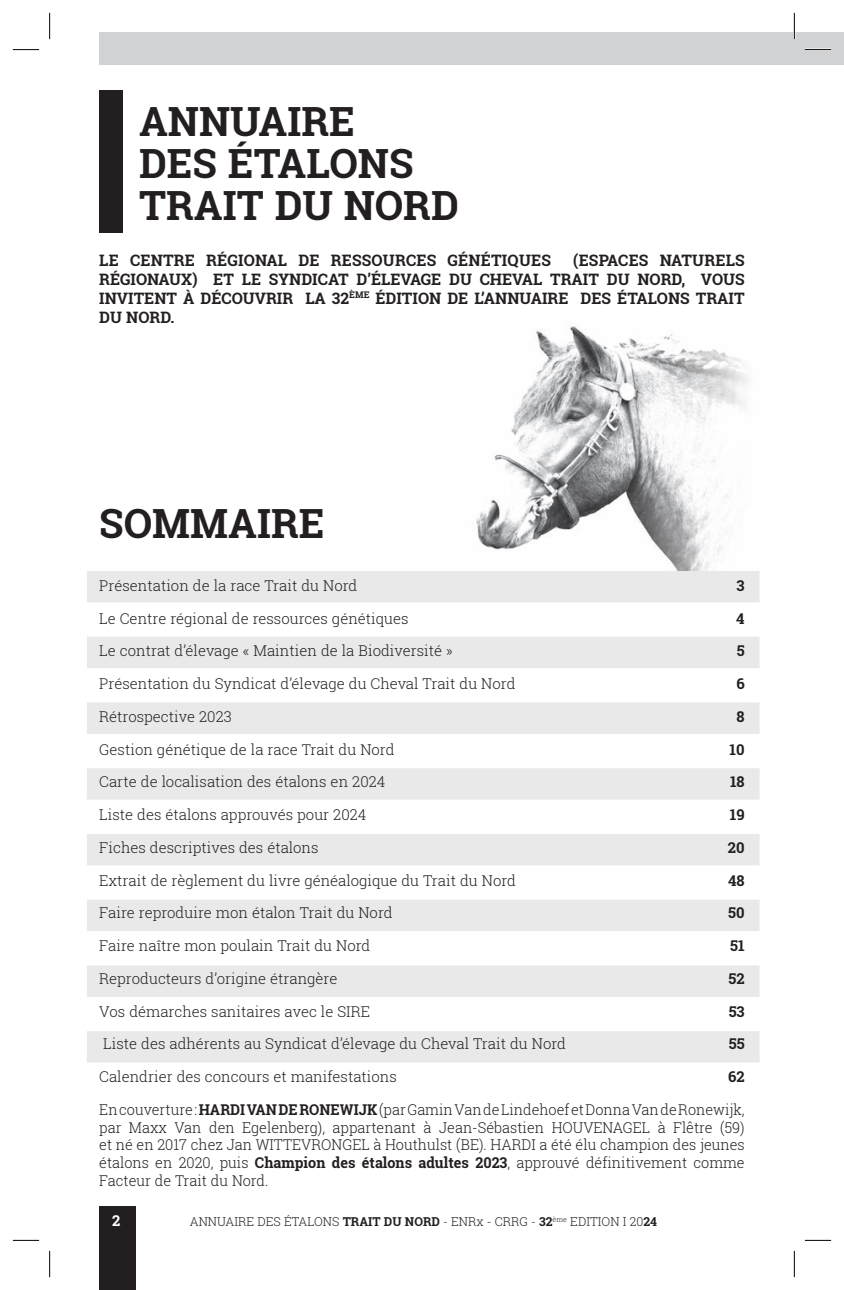
<style>
.page{position:relative;width:844px;height:1290px;background:#fff}
.page>*{position:absolute;margin:0;border:0;box-sizing:border-box;transform-origin:0 0}
.Normal_e{font:700 40.25px/42px "Roboto Slab";color:#231f20}
.Normal_e-2{font:700 15.75px/18.9px "Roboto Slab";color:#231f20;text-align:justify}
.Normal_e-3{font:300 14.88px/17.8px "Roboto Slab";color:#231f20;text-align:justify}
.Normal_e-4{font:700 14.88px "Roboto Slab";color:#231f20}
.Normal_e-5{font:700 14.88px "Roboto Slab";color:#fff}
.t1{font:300 12.25px "Roboto Slab";color:#231f20}
.s1{font-weight:700}
</style>
<div class="page">
<div style="left:794px;top:32px;width:49px;height:32px;background:#d1d2d4"></div>
<hr style="left:843px;top:88px;width:1px;height:143px;background:#231f20">
<div style="left:87px;top:571px;width:672px;height:31px;background:#e9e9e9"></div>
<div style="left:87px;top:637px;width:672px;height:31px;background:#e9e9e9"></div>
<div style="left:87px;top:702px;width:672px;height:32px;background:#e9e9e9"></div>
<div style="left:87px;top:768px;width:672px;height:32px;background:#e9e9e9"></div>
<div style="left:87px;top:834px;width:672px;height:31px;background:#e9e9e9"></div>
<div style="left:87px;top:899px;width:672px;height:32px;background:#e9e9e9"></div>
<div style="left:87px;top:965px;width:672px;height:32px;background:#e9e9e9"></div>
<div style="left:87px;top:1031px;width:672px;height:31px;background:#e9e9e9"></div>
<div style="left:99px;top:32px;width:695px;height:32px;background:#d1d2d4"></div>
<img style="left:476px;top:325px;width:272px;height:246px">
<div style="left:99px;top:90px;width:24px;height:143px;background:#231f20"></div>
<div style="left:101px;top:1206px;width:35px;height:84px;background:#231f20"></div>
<div style="left:99px;top:1206px;width:34px;height:84px;background:#231f20"></div>
<hr style="left:804px;top:49px;width:26px;height:2px;background:#fff">
<hr style="left:793px;top:13px;width:2px;height:26px;background:#fff">
<svg style="left:13px;top:49px;width:26px;height:1px"></svg>
<svg style="left:804px;top:49px;width:26px;height:1px"></svg>
<svg style="left:13px;top:1240px;width:26px;height:1px"></svg>
<svg style="left:804px;top:1240px;width:26px;height:1px"></svg>
<svg style="left:49px;top:13px;width:1px;height:26px"></svg>
<svg style="left:49px;top:1251px;width:1px;height:26px"></svg>
<svg style="left:793px;top:13px;width:1px;height:26px"></svg>
<svg style="left:793px;top:1251px;width:1px;height:26px"></svg>
<p class="Normal_e" style="left:139px;top:100px;width:321px">ANNUAIRE<br>DES ÉTALONS<br>TRAIT DU NORD</p>
<p class="Normal_e-2" style="left:99px;top:250px;width:453px">LE CENTRE RÉGIONAL DE RESSOURCES GÉNÉTIQUES</p>
<p class="Normal_e-2" style="left:99px;top:250px;width:646px;text-indent:474px">(ESPACES NATURELS RÉGIONAUX) ET LE SYNDICAT D’ÉLEVAGE DU CHEVAL TRAIT DU NORD, VOUS INVITENT À DÉCOUVRIR LA 32<sup>ÈME</sup> ÉDITION DE L’ANNUAIRE DES ÉTALONS TRAIT DU NORD.</p>
<p class="Normal_e" style="left:99px;top:502px;width:226px">SOMMAIRE</p>
<p class="Normal_e-3" style="left:99px;top:576px;width:259px">Présentation de la race Trait du Nord</p>
<p class="Normal_e-4" style="left:736px;top:575px;width:10px">3</p>
<p class="Normal_e-3" style="left:99px;top:609px;width:311px">Le Centre régional de ressources génétiques</p>
<p class="Normal_e-4" style="left:736px;top:608px;width:10px">4</p>
<p class="Normal_e-3" style="left:99px;top:642px;width:355px">Le contrat d’élevage « Maintien de la Biodiversité »</p>
<p class="Normal_e-4" style="left:736px;top:641px;width:9px">5</p>
<p class="Normal_e-3" style="left:99px;top:674px;width:417px">Présentation du Syndicat d’élevage du Cheval Trait du Nord</p>
<p class="Normal_e-4" style="left:736px;top:673px;width:10px">6</p>
<p class="Normal_e-3" style="left:99px;top:707px;width:134px">Rétrospective 2023</p>
<p class="Normal_e-4" style="left:736px;top:706px;width:10px">8</p>
<p class="Normal_e-3" style="left:99px;top:740px;width:297px">Gestion génétique de la race Trait du Nord</p>
<p class="Normal_e-4" style="left:729px;top:739px;width:17px">10</p>
<p class="Normal_e-3" style="left:99px;top:773px;width:287px">Carte de localisation des étalons en 2024</p>
<p class="Normal_e-4" style="left:729px;top:772px;width:16px">18</p>
<p class="Normal_e-3" style="left:99px;top:805px;width:268px">Liste des étalons approuvés pour 2024</p>
<p class="Normal_e-4" style="left:729px;top:804px;width:16px">19</p>
<p class="Normal_e-3" style="left:99px;top:838px;width:221px">Fiches descriptives des étalons</p>
<p class="Normal_e-4" style="left:727px;top:837px;width:18px">20</p>
<p class="Normal_e-3" style="left:99px;top:871px;width:418px">Extrait de règlement du livre généalogique du Trait du Nord</p>
<p class="Normal_e-4" style="left:728px;top:870px;width:18px">48</p>
<p class="Normal_e-3" style="left:99px;top:903px;width:295px">Faire reproduire mon étalon Trait du Nord</p>
<p class="Normal_e-4" style="left:728px;top:903px;width:18px">50</p>
<p class="Normal_e-3" style="left:99px;top:936px;width:272px">Faire naître mon poulain Trait du Nord</p>
<p class="Normal_e-4" style="left:730px;top:935px;width:16px">51</p>
<p class="Normal_e-3" style="left:99px;top:969px;width:239px">Reproducteurs d’origine étrangère</p>
<p class="Normal_e-4" style="left:728px;top:968px;width:18px">52</p>
<p class="Normal_e-3" style="left:99px;top:1002px;width:272px">Vos démarches sanitaires avec le SIRE</p>
<p class="Normal_e-4" style="left:728px;top:1001px;width:18px">53</p>
<p class="Normal_e-3" style="left:103px;top:1034px;width:464px">Liste des adhérents au Syndicat d’élevage du Cheval Trait du Nord</p>
<p class="Normal_e-4" style="left:728px;top:1033px;width:17px">55</p>
<p class="Normal_e-3" style="left:99px;top:1067px;width:299px">Calendrier des concours et manifestations</p>
<p class="Normal_e-4" style="left:728px;top:1066px;width:18px">62</p>
<p class="Normal_e-3" style="left:99px;top:1100px;width:646px">En couverture : <span class="s1">HARDI VAN DE RONEWIJK</span> (par Gamin Van de Lindehoef et Donna Van de Ronewijk, par Maxx Van den Egelenberg), appartenant à Jean-Sébastien HOUVENAGEL à Flêtre (59) et né en 2017 chez Jan WITTEVRONGEL à Houthulst (BE). HARDI a été élu champion des jeunes étalons en 2020, puis <span class="s1">Champion des étalons adultes 2023</span>, approuvé définitivement comme Facteur de Trait du Nord.</p>
<p class="Normal_e-5" style="left:112px;top:1210px;width:10px">2</p>
<p class="Normal_e-5" style="left:114px;top:1210px;width:10px">2</p>
<p class="t1" style="left:190px;top:1213px;width:468px">ANNUAIRE DES ÉTALONS <span class="s1">TRAIT DU NORD</span> - ENRx - CRRG - <span class="s1">32</span><sup>ème</sup> EDITION I 20<span class="s1">24</span></p>
</div>
